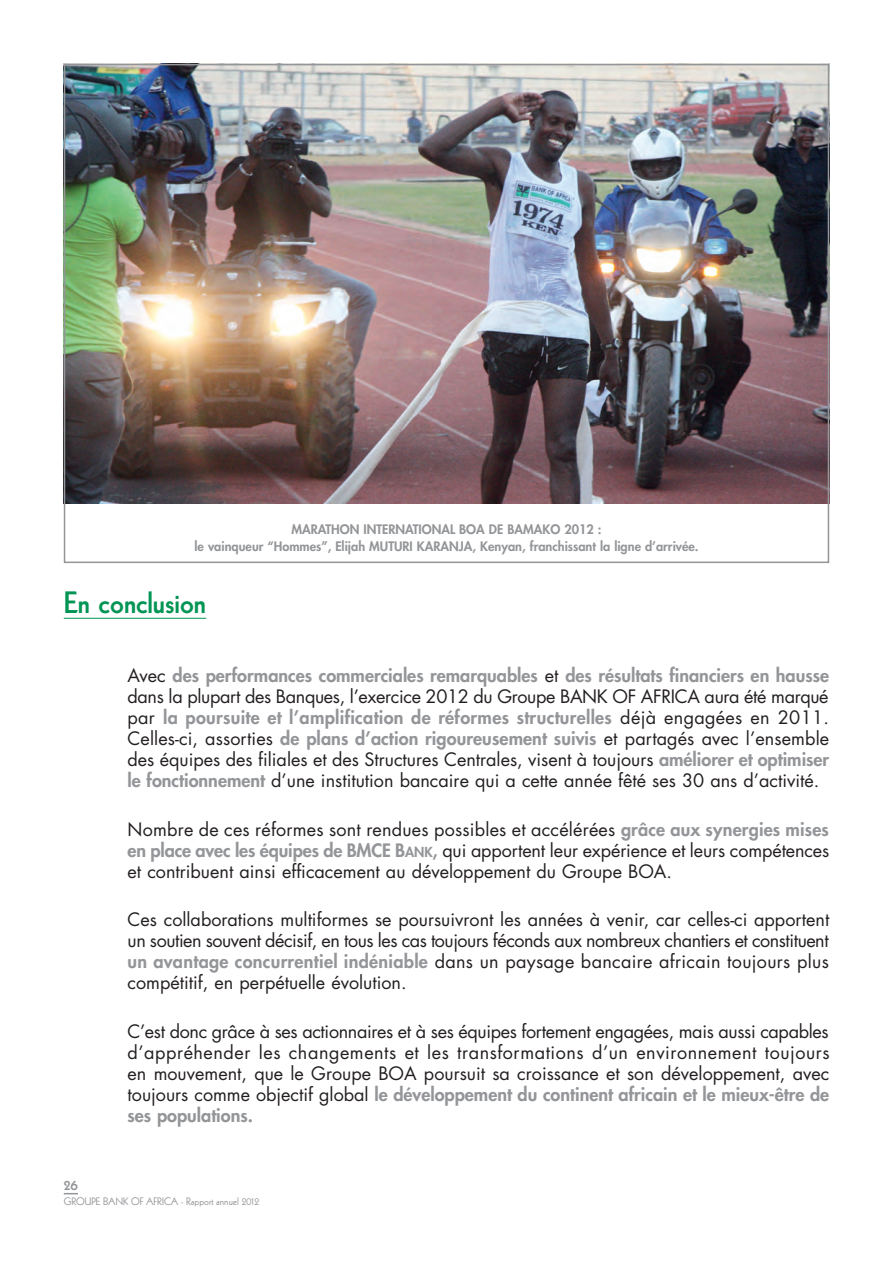
<style>
.page{position:relative;width:893px;height:1263px;background:#fff}
.page>*{position:absolute;margin:0;border:0;box-sizing:border-box;transform-origin:0 0}
.t1{font:800 30px "Kabel";color:#009554}
.t2{font:18px/21px "Futura";color:#231f20;text-align:justify}
.t3{font:800 15px "Kabel";color:#939598}
.t4{font:800 12.75px/17px "Futura";color:#939598;text-align:center}
.t5{font:10.5px "Kabel";color:#939598}
.s1{font-weight:800;color:#939598}
.s2{font-weight:800;font-size:13.5px;color:#939598}
</style>
<div class="page">
<svg style="left:64px;top:1193px;width:14px;height:1px"></svg>
<hr style="left:64px;top:618px;width:142px;height:1px;background:#009554">
<img style="left:67px;top:67px;width:759px;height:436px">
<p class="t4" style="left:195px;top:521px;width:505px">MARATHON INTERNATIONAL BOA DE BAMAKO 2012 :<br>le vainqueur “Hommes”, Elijah MUTURI KARANJA, Kenyan, franchissant la ligne d’arrivée.</p>
<h1 class="t1" style="left:64px;top:591px;width:144px">En conclusion</h1>
<p class="t2" style="left:128px;top:666px;width:703px">Avec <span class="s1">des performances commerciales remarquables</span> et <span class="s1">des résultats financiers en hausse </span>dans la plupart des Banques, l’exercice 2012 du Groupe BANK OF AFRICA aura été marqué par <span class="s1">la poursuite et l’amplification de réformes structurelles</span> déjà engagées en 2011.<br>Celles-ci, assorties <span class="s1">de plans d’action rigoureusement suivis</span> et partagés avec l’ensemble des équipes des filiales et des Structures Centrales, visent à toujours <span class="s1">améliorer et optimiser le fonctionnement</span> d’une institution bancaire qui a cette année fêté ses 30 ans d’activité.</p>
<p class="t2" style="left:128px;top:820px;width:703px">Nombre de ces réformes sont rendues possibles et accélérées <span class="s1">grâce aux synergies mises en place avec les équipes de BMCE B</span><span class="s2">ANK</span><span class="s1">,</span> qui apportent leur expérience et leurs compétences et contribuent ainsi efficacement au développement du Groupe BOA.</p>
<p class="t2" style="left:128px;top:911px;width:703px">Ces collaborations multiformes se poursuivront les années à venir, car celles-ci apportent un soutien souvent décisif, en tous les cas toujours féconds aux nombreux chantiers et constituent <span class="s1">un avantage concurrentiel indéniable</span> dans un paysage bancaire africain toujours plus compétitif, en perpétuelle évolution.</p>
<p class="t2" style="left:128px;top:1023px;width:703px">C’est donc grâce à ses actionnaires et à ses équipes fortement engagées, mais aussi capables d’appréhender les changements et les transformations d’un environnement toujours en mouvement, que le Groupe BOA poursuit sa croissance et son développement, avec toujours comme objectif global <span class="s1">le développement du continent africain et le mieux-être de ses populations.</span></p>
<p class="t3" style="left:64px;top:1179px;width:16px">26</p>
<p class="t5" style="left:64px;top:1198px;width:197px">GROUPE BANK OF AFRICA - Rapport annuel 2012</p>
</div>
